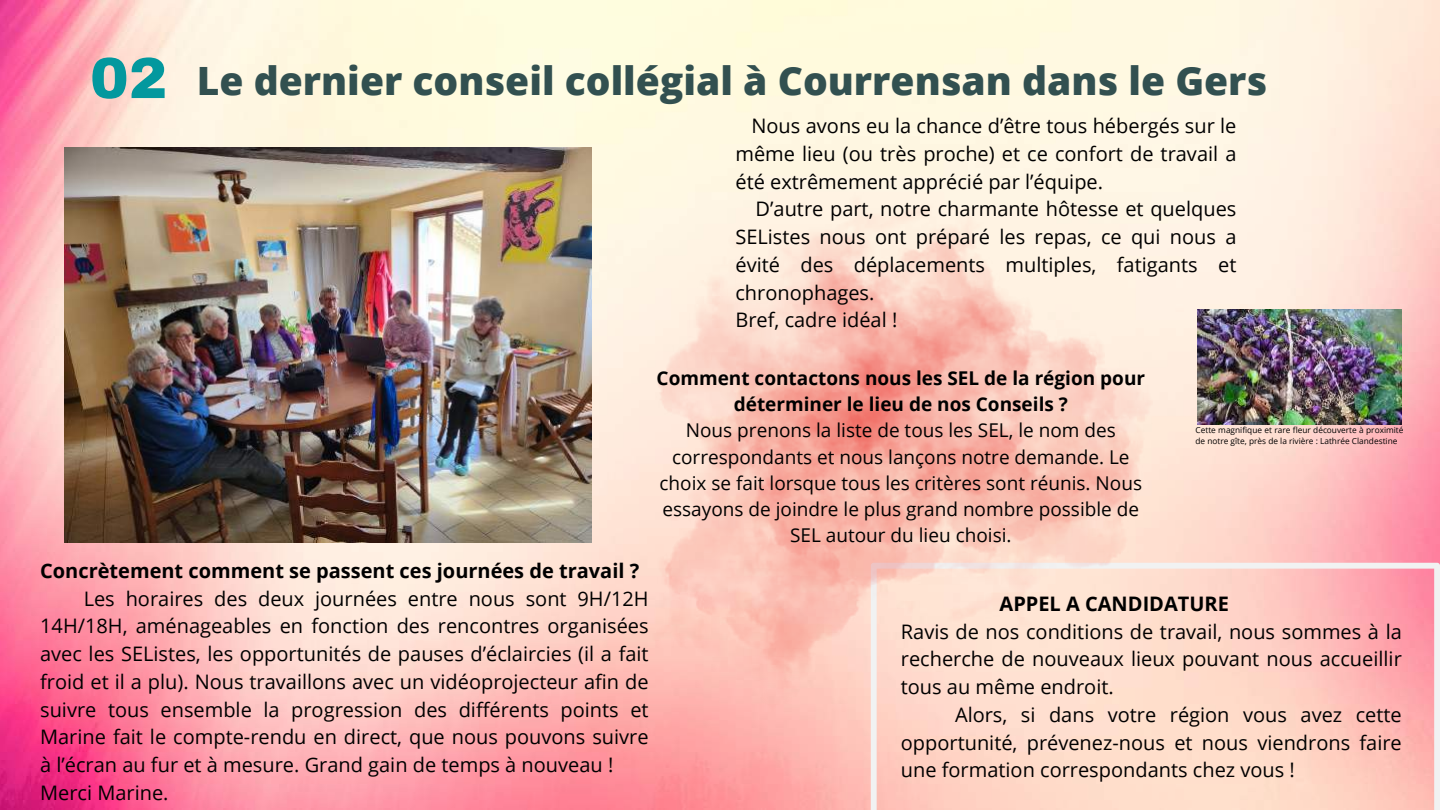
<style>
.page{position:relative;width:1440px;height:810px;background:#fff}
.page>*{position:absolute;margin:0;border:0;box-sizing:border-box;transform-origin:0 0}
.t1{font:800 39px "Open Sans";color:#325050}
.t2{font:20px/27.8px "Open Sans";color:#000;text-align:justify}
.t3{font:700 20px "Open Sans";color:#000}
.t4{font:19px/26.2px "Open Sans";color:#000;text-align:center}
.t5{font:700 19px/26.2px "Open Sans";color:#000;text-align:center}
.t6{font:8.3px/11.5px "Open Sans";color:#000}
.s1{font-family:"Archivo";font-weight:900;font-size:58px;color:#03989e}
</style>
<div class="page">
<img style="left:0;top:0;width:1440px;height:810px">
<img style="left:65px;top:147px;width:526px;height:395px">
<img style="left:1197px;top:310px;width:205px;height:115px">
<svg style="left:871px;top:563px;width:569px;height:247px"></svg>
<img style="left:649px;top:193px;width:508px;height:529px">
<h1 class="t1" style="left:90px;top:54px;width:1179px"><span class="s1">02</span> Le dernier conseil collégial à Courrensan dans le Gers</h1>
<p class="t2" style="left:735px;top:111px;width:502px;text-indent:16px">Nous avons eu la chance d’être tous hébergés sur le même lieu (ou très proche) et ce confort de travail a été extrêmement apprécié par l’équipe.</p>
<p class="t2" style="left:735px;top:195px;width:502px;text-align:left;text-indent:20px">D’autre part, notre charmante hôtesse et quelques SEListes nous ont préparé les repas, ce qui nous a évité des déplacements multiples, fatigants et chronophages.<br>Bref, cadre idéal !</p>
<p class="t5" style="left:657px;top:365px;width:490px">Comment contactons nous les SEL de la région pour déterminer le lieu de nos Conseils ?</p>
<p class="t4" style="left:660px;top:417px;width:484px">Nous prenons la liste de tous les SEL, le nom des correspondants et nous lançons notre demande. Le choix se fait lorsque tous les critères sont réunis. Nous essayons de joindre le plus grand nombre possible de SEL autour du lieu choisi.</p>
<p class="t6" style="left:1196px;top:424px;width:210px">Cette magnifique et rare fleur découverte à proximité de notre gîte, près de la rivière : Lathrée Clandestine</p>
<p class="t3" style="left:40px;top:556px;width:601px">Concrètement comment se passent ces journées de travail ?</p>
<p class="t2" style="left:40px;top:584px;width:610px;text-align:left;text-indent:44px">Les horaires des deux journées entre nous sont 9H/12H 14H/18H, aménageables en fonction des rencontres organisées avec les SEListes, les opportunités de pauses d’éclaircies (il a fait froid et il a plu). Nous travaillons avec un vidéoprojecteur afin de suivre tous ensemble la progression des différents points et Marine fait le compte-rendu en direct, que nous pouvons suivre à l’écran au fur et à mesure. Grand gain de temps à nouveau !<br>Merci Marine.</p>
<p class="t3" style="left:1000px;top:590px;width:231px">APPEL A CANDIDATURE</p>
<p class="t2" style="left:901px;top:617px;width:502px">Ravis de nos conditions de travail, nous sommes à la recherche de nouveaux lieux pouvant nous accueillir tous au même endroit.</p>
<p class="t2" style="left:901px;top:700px;width:502px;text-indent:54px">Alors, si dans votre région vous avez cette opportunité, prévenez-nous et nous viendrons faire une formation correspondants chez vous !</p>
</div>
